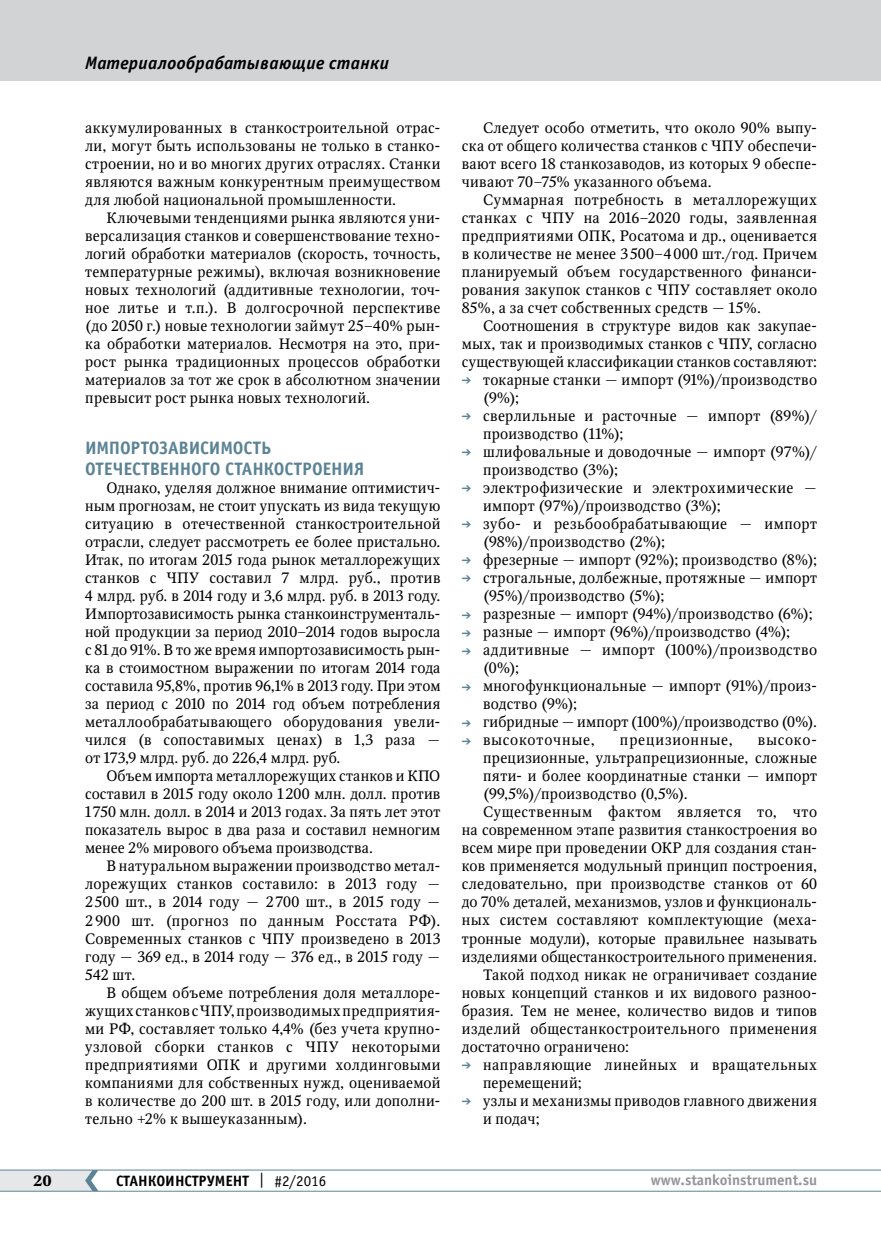
<style>
.page{position:relative;width:881px;height:1234px;background:#fff}
.page>*{position:absolute;margin:0;border:0;box-sizing:border-box;transform-origin:0 0}
.t1{font:700 18px/21px "Officina Sans C";letter-spacing:-.01em;color:#5b8395}
.t2{font:italic 700 18px "Officina Sans C";letter-spacing:.015em;color:#000}
.t3{font:15px/18px "Octava";letter-spacing:.02em;color:#000}
.t4{font:15px "Octava";letter-spacing:.04em;color:#000}
.t5{font:700 15px "Officina Sans C";color:#000}
.t6{font:700 15px "Officina Sans C";color:#939598}
.t7{font:15px "Octava";letter-spacing:.045em;color:#000}
.t8{font:15px "Octava";letter-spacing:.055em;color:#000}
.t9{font:700 15px "Octava";color:#000}
.s1{color:#5b8395}
.s2{font-weight:400}
</style>
<div class="page">
<hr style="left:0;top:1190px;width:880px;height:1px;background:#5b8395">
<hr style="left:0;top:1169px;width:880px;height:1px;background:#5b8395">
<svg style="left:0;top:1169px;width:98px;height:21px;background:#d9dee0"></svg>
<div style="left:0;top:0;width:880px;height:81px;background:#d1d3d4"></div>
<p class="t2" style="left:85px;top:53px;width:305px">Материалообрабатывающие станки</p>
<p class="t3" style="left:85px;top:119px;width:357px;text-align:justify">аккумулированных в станкостроительной отрас&shy;ли, могут быть использованы не только в станко&shy;строении, но и во многих других отраслях. Станки являются важным конкурентным преимуществом для любой национальной промышленности.</p>
<p class="t3" style="left:85px;top:209px;width:357px;text-align:justify;text-indent:21px">Ключевыми тенденциями рынка являются уни&shy;версализация станков и совершенствование техно&shy;логий обработки материалов (скорость, точность, температурные режимы), включая возникновение новых технологий (аддитивные технологии, точ&shy;ное литье и т.п.). В долгосрочной перспективе (до 2050 г.) новые технологии займут 25–40% рын&shy;ка обработки материалов. Несмотря на это, при&shy;рост рынка традиционных процессов обработки материалов за тот же срок в абсолютном значении превысит рост рынка новых технологий.</p>
<p class="t1" style="left:85px;top:437px;width:281px">И мпортозависимость отечественного станкостроения</p>
<p class="t3" style="left:85px;top:479px;width:357px;text-align:justify;text-indent:21px">Однако, уделяя должное внимание оптимистич&shy;ным прогнозам, не стоит упускать из вида текущую ситуацию в отечественной станкостроительной отрасли, следует рассмотреть ее более пристально.<br>Итак, по итогам 2015 года рынок металлорежущих станков с ЧПУ составил 7 млрд. руб., против 4 млрд. руб. в 2014 году и 3,6 млрд. руб. в 2013 году.<br>Импортозависимость рынка станкоинструменталь&shy;ной продукции за период 2010–2014 годов выросла с 81 до 91%. В то же время импортозависимость рын&shy;ка в стоимостном выражении по итогам 2014 года составила 95,8%, против 96,1% в 2013 году. При этом за период с 2010 по 2014 год объем потребления металлообрабатывающего оборудования увели&shy;чился (в сопоставимых ценах) в 1,3 раза — от 173,9 млрд. руб. до 226,4 млрд. руб.</p>
<p class="t3" style="left:85px;top:767px;width:357px;text-align:justify;text-indent:21px">Объем импорта металлорежущих станков и КПО составил в 2015 году около 1200 млн. долл. против 1750 млн. долл. в 2014 и 2013 годах. За пять лет этот показатель вырос в два раза и составил немногим менее 2% мирового объема производства.</p>
<p class="t3" style="left:85px;top:857px;width:357px;text-align:justify;text-indent:21px">В натуральном выражении производство метал&shy;лорежущих станков составило: в 2013 году — 2500 шт., в 2014 году — 2700 шт., в 2015 году — 2 900 шт. (прогноз по данным Росстата РФ).<br>Современных станков с ЧПУ произведено в 2013 году — 369 ед., в 2014 году — 376 ед., в 2015 году — 542 шт.</p>
<p class="t3" style="left:85px;top:983px;width:357px;text-indent:21px">В общем объеме потребления доля металлоре&shy;жущих станков сЧПУ, производимых предприятия&shy;ми РФ, составляет только 4,4% (без учета крупно&shy;узловой сборки станков с ЧПУ некоторыми предприятиями ОПК и другими холдинговыми компаниями для собственных нужд, оцениваемой в количестве до 200 шт. в 2015 году, или дополни&shy;тельно +2% к вышеуказанным).</p>
<p class="t3" style="left:461px;top:119px;width:357px;text-align:justify;text-indent:21px">Следует особо отметить, что около 90% выпу&shy;ска от общего количества станков с ЧПУ обеспечи&shy;вают всего 18 станкозаводов, из которых 9 обеспе&shy;чивают 70–75% указанного объема.</p>
<p class="t3" style="left:461px;top:191px;width:357px;text-align:justify;text-indent:21px">Суммарная потребность в металлорежущих станках с ЧПУ на 2016–2020 годы, заявленная предприятиями ОПК, Росатома и др., оценивается в количестве не менее 3500–4000 шт./год. Причем планируемый объем государственного финанси&shy;рования закупок станков с ЧПУ составляет около 85%, а за счет собственных средств — 15%.</p>
<p class="t3" style="left:461px;top:317px;width:357px;text-align:justify;text-indent:21px">Соотношения в структуре видов как закупае&shy;мых, так и производимых станков с ЧПУ, согласно существующей классификации станков составляют:</p>
<p class="t3" style="left:483px;top:371px;width:335px;text-indent:-21px"><span class="s1">➔</span> токарные станки — импорт (91%)/производство (9%);</p>
<p class="t3" style="left:483px;top:407px;width:335px;text-indent:-21px"><span class="s1">➔</span> сверлильные и расточные — импорт (89%)/ производство (11%);</p>
<p class="t3" style="left:483px;top:443px;width:335px;text-indent:-21px"><span class="s1">➔</span> шлифовальные и доводочные — импорт (97%)/ производство (3%);</p>
<p class="t3" style="left:483px;top:479px;width:335px;text-indent:-21px"><span class="s1">➔</span> электрофизические и электрохимические — импорт (97%)/производство (3%);</p>
<p class="t3" style="left:483px;top:515px;width:335px;text-indent:-21px"><span class="s1">➔</span> зубо- и резьбообрабатывающие — импорт (98%)/производство (2%);</p>
<p class="t3" style="left:461px;top:551px;width:356px"><span class="s1">➔</span> фрезерные — импорт (92%); производство (8%);</p>
<p class="t3" style="left:483px;top:569px;width:335px;text-indent:-21px"><span class="s1">➔</span> строгальные, долбежные, протяжные — импорт (95%)/производство (5%);</p>
<p class="t3" style="left:461px;top:605px;width:352px"><span class="s1">➔</span> разрезные — импорт (94%)/производство (6%);</p>
<p class="t3" style="left:461px;top:623px;width:330px"><span class="s1">➔</span> разные — импорт (96%)/производство (4%);</p>
<p class="t3" style="left:483px;top:641px;width:335px;text-indent:-21px"><span class="s1">➔</span> аддитивные — импорт (100%)/производство (0%);</p>
<p class="t3" style="left:483px;top:677px;width:335px;text-indent:-21px"><span class="s1">➔</span> многофункциональные — импорт (91%)/произ&shy;водство (9%);</p>
<p class="t3" style="left:461px;top:713px;width:357px"><span class="s1">➔</span> гибридные — импорт (100%)/производство (0%).</p>
<p class="t7" style="left:461px;top:730px;width:134px"><span class="s1">➔</span> высокоточные,</p>
<p class="t8" style="left:619px;top:730px;width:114px">прецизионные,</p>
<p class="t3" style="left:757px;top:731px;width:59px">высоко-</p>
<p class="t3" style="left:483px;top:749px;width:335px">прецизионные, ультрапрецизионные, сложные</p>
<p class="t3" style="left:483px;top:767px;width:335px">пяти- и более координатные станки — импорт</p>
<p class="t3" style="left:483px;top:785px;width:206px">(99,5%)/производство (0,5%).</p>
<p class="t4" style="left:483px;top:802px;width:335px">Cущественным фактом является то, что</p>
<p class="t3" style="left:461px;top:821px;width:357px">на современном этапе развития станкостроения во</p>
<p class="t3" style="left:461px;top:839px;width:357px">всем мире при проведении ОКР для создания стан-</p>
<p class="t3" style="left:461px;top:857px;width:356px">ков применяется модульный принцип построения,</p>
<p class="t3" style="left:461px;top:875px;width:357px">следовательно, при производстве станков от 60</p>
<p class="t3" style="left:461px;top:893px;width:357px">до 70% деталей, механизмов, узлов и функциональ-</p>
<p class="t3" style="left:461px;top:911px;width:357px">ных систем составляют комплектующие (меха-</p>
<p class="t3" style="left:461px;top:929px;width:356px">тронные модули), которые правильнее называть</p>
<p class="t3" style="left:461px;top:947px;width:356px">изделиями общестанкостроительного применения.</p>
<p class="t3" style="left:483px;top:965px;width:335px">Такой подход никак не ограничивает создание</p>
<p class="t3" style="left:461px;top:983px;width:357px">новых концепций станков и их видового разноо-</p>
<p class="t3" style="left:461px;top:1001px;width:357px">бразия. Тем не менее, количество видов и типов</p>
<p class="t3" style="left:461px;top:1019px;width:356px">изделий общестанкостроительного применения</p>
<p class="t3" style="left:461px;top:1037px;width:168px">достаточно ограничено:</p>
<p class="t3" style="left:483px;top:1055px;width:335px;text-indent:-21px"><span class="s1">➔</span> направляющие линейных и вращательных перемещений;</p>
<p class="t3" style="left:483px;top:1091px;width:335px;text-indent:-21px"><span class="s1">➔</span> узлы и механизмы приводов главного движения и подач;</p>
<p class="t9" style="left:33px;top:1170px;width:20px">20</p>
<p class="t5" style="left:116px;top:1171px;width:211px">СТАНКОИНСТРУМЕНТ <span class="s2">| #2/2016</span></p>
<p class="t6" style="left:650px;top:1171px;width:168px">www.stankoinstrument.su</p>
</div>
